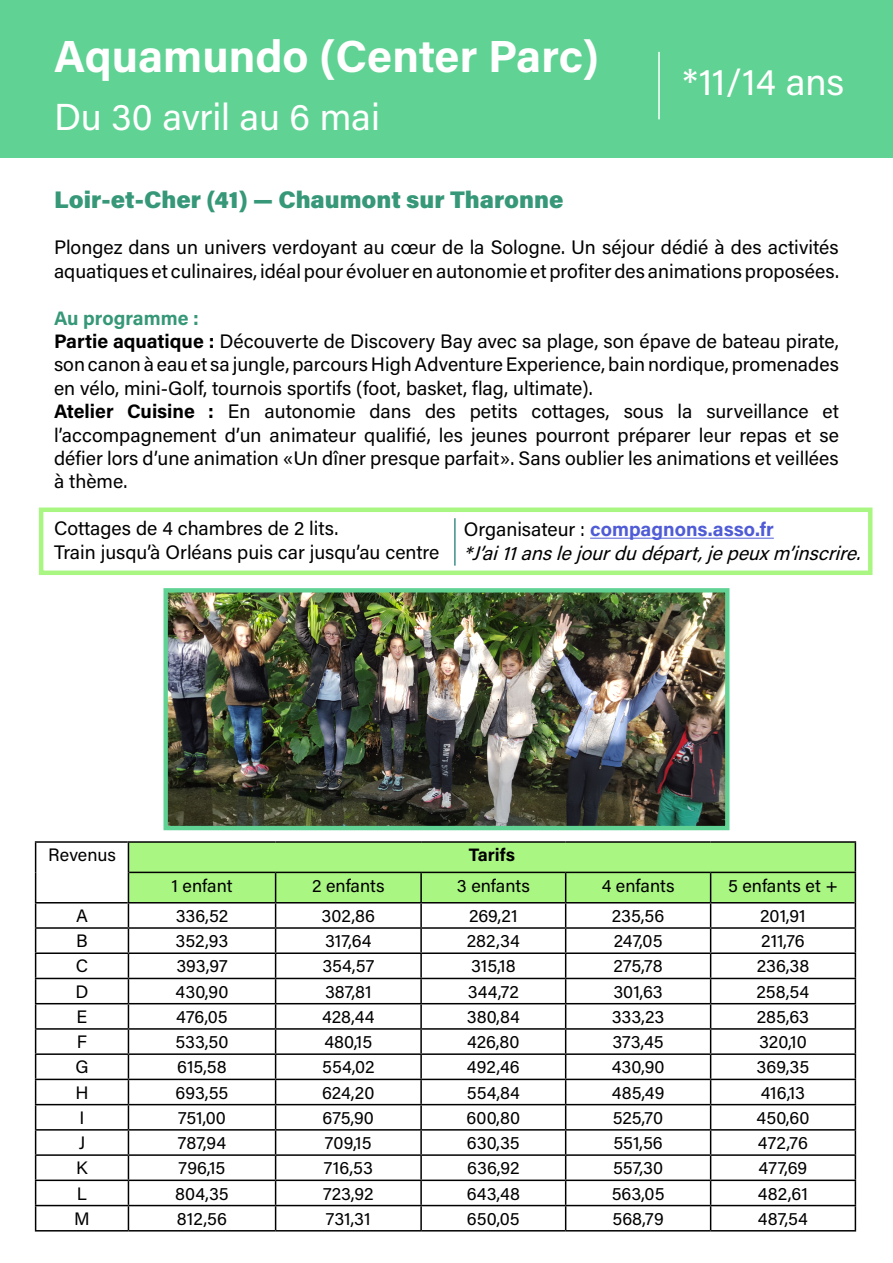
<style>
.page{position:relative;width:893px;height:1263px;background:#fff}
.page>*{position:absolute;margin:0;border:0;box-sizing:border-box;transform-origin:0 0}
.t1{font:700 45px "Acumin Pro";color:#fff}
.t2{font:37.5px "Acumin Pro";letter-spacing:-.005em;color:#fff}
.t3{font:900 24px "Acumin Pro";color:#369878}
.t4{font:19.5px/23.4px "Acumin Pro";color:#000}
.t5{font:italic 19.5px/23.4px "Acumin Pro";color:#000}
.t6{font:18px "Acumin Pro";color:#000}
.t7{font:700 18px "Acumin Pro";letter-spacing:-.005em;color:#000}
.s1{font-weight:700;color:#369878}
.s2{font-weight:700}
.s3{font-style:normal}
.s4{font-weight:700;font-style:normal;color:#4f5cd6}
</style>
<div class="page">
<div style="left:0;top:0;width:893px;height:158px;background:#60d394"></div>
<hr style="left:658px;top:52px;width:2px;height:67px;background:#fff">
<hr style="left:35px;top:841px;width:93px;height:2px;background:#000">
<svg style="left:35px;top:843px;width:1px;height:29px"></svg>
<hr style="left:35px;top:872px;width:1px;height:30px;background:#000">
<hr style="left:35px;top:902px;width:93px;height:1px;background:#000">
<hr style="left:35px;top:927px;width:93px;height:2px;background:#000">
<hr style="left:35px;top:952px;width:93px;height:2px;background:#000">
<hr style="left:35px;top:978px;width:93px;height:1px;background:#000">
<hr style="left:35px;top:1003px;width:93px;height:1px;background:#000">
<hr style="left:35px;top:1028px;width:93px;height:2px;background:#000">
<hr style="left:35px;top:1053px;width:93px;height:2px;background:#000">
<hr style="left:35px;top:1079px;width:93px;height:1px;background:#000">
<hr style="left:35px;top:1104px;width:93px;height:1px;background:#000">
<hr style="left:35px;top:1129px;width:93px;height:1px;background:#000">
<hr style="left:35px;top:1154px;width:93px;height:2px;background:#000">
<hr style="left:35px;top:1179px;width:93px;height:2px;background:#000">
<hr style="left:35px;top:1205px;width:93px;height:1px;background:#000">
<svg style="left:35px;top:903px;width:1px;height:327px"></svg>
<hr style="left:35px;top:1230px;width:93px;height:1px;background:#000">
<hr style="left:128px;top:1230px;width:148px;height:1px;background:#000">
<hr style="left:276px;top:1230px;width:145px;height:1px;background:#000">
<hr style="left:421px;top:1230px;width:145px;height:1px;background:#000">
<hr style="left:566px;top:1230px;width:145px;height:1px;background:#000">
<hr style="left:711px;top:1230px;width:145px;height:1px;background:#000">
<hr style="left:128px;top:841px;width:148px;height:2px;background:#000">
<svg style="left:128px;top:842px;width:728px;height:388px"></svg>
<hr style="left:276px;top:841px;width:145px;height:2px;background:#000">
<hr style="left:421px;top:841px;width:145px;height:2px;background:#000">
<hr style="left:566px;top:841px;width:145px;height:2px;background:#000">
<hr style="left:711px;top:841px;width:145px;height:2px;background:#000">
<hr style="left:128px;top:872px;width:1px;height:30px;background:#000">
<hr style="left:128px;top:902px;width:148px;height:1px;background:#000">
<hr style="left:276px;top:902px;width:145px;height:1px;background:#000">
<hr style="left:421px;top:902px;width:145px;height:1px;background:#000">
<hr style="left:566px;top:902px;width:145px;height:1px;background:#000">
<hr style="left:711px;top:902px;width:144px;height:1px;background:#000">
<img style="left:168px;top:593px;width:556px;height:232px">
<div style="left:163px;top:588px;width:566px;height:242px;border:4px solid #60d394"></div>
<hr style="left:590px;top:538px;width:184px;height:1px;background:#4f5cd6">
<div style="left:39px;top:507px;width:833px;height:68px;border:4px solid #aaf683"></div>
<hr style="left:454px;top:518px;width:2px;height:48px;background:#418f89">
<h1 class="t1" style="left:54px;top:24px;width:547px">Aquamundo (Center Parc)</h1>
<h2 class="t2" style="left:54px;top:91px;width:327px">Du 30 avril au 6 mai</h2>
<h2 class="t2" style="left:683px;top:56px;width:163px">*11/14 ans</h2>
<p class="t3" style="left:54px;top:182px;width:511px">Loir-et-Cher (41) — Chaumont sur Tharonne</p>
<p class="t4" style="left:54px;top:235px;width:786px">Plongez dans un univers verdoyant au cœur de la Sologne. Un séjour dédié à des activités aquatiques et culinaires, idéal pour évoluer en autonomie et profiter des animations proposées.</p>
<p class="t4" style="left:54px;top:305px;width:786px"><span class="s1">Au programme :<br></span><span class="s2">Partie aquatique :</span> Découverte de Discovery Bay avec sa plage, son épave de bateau pirate, son canon à eau et sa jungle, parcours High Adventure Experience, bain nordique, promenades en vélo, mini-Golf, tournois sportifs (foot, basket, flag, ultimate).<br><span class="s2">Atelier Cuisine :</span> En autonomie dans des petits cottages, sous la surveillance et l’accompagnement d’un animateur qualifié, les jeunes pourront préparer leur repas et se défier lors d’une animation «Un dîner presque parfait». Sans oublier les animations et veillées à thème.</p>
<p class="t4" style="left:54px;top:516px;width:387px">Cottages de 4 chambres de 2 lits.<br>Train jusqu’à Orléans puis car jusqu’au centre</p>
<p class="t5" style="left:464px;top:517px;width:404px"><span class="s3">Organisateur :</span> <span class="s4">compagnons.asso.fr </span>*J’ai11anslejourdudépart,jepeuxm’inscrire.</p>
<p class="t6" style="left:48px;top:842px;width:69px">Revenus</p>
<p class="t7" style="left:469px;top:842px;width:48px">Tarifs</p>
<p class="t6" style="left:171px;top:873px;width:63px">1 enfant</p>
<p class="t6" style="left:312px;top:873px;width:74px">2 enfants</p>
<p class="t6" style="left:457px;top:873px;width:75px">3 enfants</p>
<p class="t6" style="left:602px;top:873px;width:74px">4 enfants</p>
<p class="t6" style="left:728px;top:873px;width:111px">5 enfants et +</p>
<p class="t6" style="left:76px;top:903px;width:13px">A</p>
<p class="t6" style="left:176px;top:903px;width:54px">336,52</p>
<p class="t6" style="left:321px;top:903px;width:55px">302,86</p>
<p class="t6" style="left:469px;top:903px;width:50px">269,21</p>
<p class="t6" style="left:612px;top:903px;width:54px">235,56</p>
<p class="t6" style="left:760px;top:903px;width:47px">201,91</p>
<p class="t6" style="left:76px;top:928px;width:13px">B</p>
<p class="t6" style="left:175px;top:928px;width:54px">352,93</p>
<p class="t6" style="left:325px;top:928px;width:48px">317,64</p>
<p class="t6" style="left:467px;top:928px;width:55px">282,34</p>
<p class="t6" style="left:614px;top:928px;width:50px">247,05</p>
<p class="t6" style="left:761px;top:928px;width:45px">211,76</p>
<p class="t6" style="left:76px;top:954px;width:14px">C</p>
<p class="t6" style="left:176px;top:954px;width:53px">393,97</p>
<p class="t6" style="left:322px;top:954px;width:53px">354,57</p>
<p class="t6" style="left:471px;top:954px;width:46px">315,18</p>
<p class="t6" style="left:613px;top:954px;width:51px">275,78</p>
<p class="t6" style="left:757px;top:954px;width:54px">236,38</p>
<p class="t6" style="left:76px;top:979px;width:14px">D</p>
<p class="t6" style="left:176px;top:979px;width:54px">430,90</p>
<p class="t6" style="left:325px;top:979px;width:48px">387,81</p>
<p class="t6" style="left:468px;top:979px;width:53px">344,72</p>
<p class="t6" style="left:613px;top:979px;width:51px">301,63</p>
<p class="t6" style="left:757px;top:979px;width:54px">258,54</p>
<p class="t6" style="left:77px;top:1004px;width:12px">E</p>
<p class="t6" style="left:176px;top:1004px;width:53px">476,05</p>
<p class="t6" style="left:322px;top:1004px;width:54px">428,44</p>
<p class="t6" style="left:467px;top:1004px;width:54px">380,84</p>
<p class="t6" style="left:612px;top:1004px;width:54px">333,23</p>
<p class="t6" style="left:757px;top:1004px;width:54px">285,63</p>
<p class="t6" style="left:77px;top:1029px;width:12px">F</p>
<p class="t6" style="left:175px;top:1029px;width:55px">533,50</p>
<p class="t6" style="left:324px;top:1029px;width:49px">480,15</p>
<p class="t6" style="left:467px;top:1029px;width:54px">426,80</p>
<p class="t6" style="left:612px;top:1029px;width:53px">373,45</p>
<p class="t6" style="left:759px;top:1029px;width:49px">320,10</p>
<p class="t6" style="left:75px;top:1055px;width:15px">G</p>
<p class="t6" style="left:177px;top:1055px;width:51px">615,58</p>
<p class="t6" style="left:322px;top:1055px;width:54px">554,02</p>
<p class="t6" style="left:467px;top:1055px;width:54px">492,46</p>
<p class="t6" style="left:612px;top:1055px;width:54px">430,90</p>
<p class="t6" style="left:757px;top:1055px;width:54px">369,35</p>
<p class="t6" style="left:75px;top:1080px;width:15px">H</p>
<p class="t6" style="left:176px;top:1080px;width:54px">693,55</p>
<p class="t6" style="left:322px;top:1080px;width:54px">624,20</p>
<p class="t6" style="left:467px;top:1080px;width:55px">554,84</p>
<p class="t6" style="left:612px;top:1080px;width:54px">485,49</p>
<p class="t6" style="left:761px;top:1080px;width:46px">416,13</p>
<p class="t6" style="left:80px;top:1105px;width:6px">I</p>
<p class="t6" style="left:178px;top:1105px;width:49px">751,00</p>
<p class="t6" style="left:323px;top:1105px;width:53px">675,90</p>
<p class="t6" style="left:467px;top:1105px;width:55px">600,80</p>
<p class="t6" style="left:613px;top:1105px;width:52px">525,70</p>
<p class="t6" style="left:756px;top:1105px;width:54px">450,60</p>
<p class="t6" style="left:79px;top:1130px;width:8px">J</p>
<p class="t6" style="left:178px;top:1130px;width:50px">787,94</p>
<p class="t6" style="left:325px;top:1130px;width:48px">709,15</p>
<p class="t6" style="left:467px;top:1130px;width:54px">630,35</p>
<p class="t6" style="left:613px;top:1130px;width:51px">551,56</p>
<p class="t6" style="left:758px;top:1130px;width:52px">472,76</p>
<p class="t6" style="left:76px;top:1155px;width:13px">K</p>
<p class="t6" style="left:179px;top:1155px;width:48px">796,15</p>
<p class="t6" style="left:324px;top:1155px;width:51px">716,53</p>
<p class="t6" style="left:467px;top:1155px;width:54px">636,92</p>
<p class="t6" style="left:613px;top:1155px;width:52px">557,30</p>
<p class="t6" style="left:758px;top:1155px;width:50px">477,69</p>
<p class="t6" style="left:77px;top:1181px;width:12px">L</p>
<p class="t6" style="left:175px;top:1181px;width:55px">804,35</p>
<p class="t6" style="left:323px;top:1181px;width:52px">723,92</p>
<p class="t6" style="left:467px;top:1181px;width:55px">643,48</p>
<p class="t6" style="left:612px;top:1181px;width:54px">563,05</p>
<p class="t6" style="left:758px;top:1181px;width:51px">482,61</p>
<p class="t6" style="left:74px;top:1206px;width:17px">M</p>
<p class="t6" style="left:177px;top:1206px;width:52px">812,56</p>
<p class="t6" style="left:326px;top:1206px;width:46px">731,31</p>
<p class="t6" style="left:467px;top:1206px;width:54px">650,05</p>
<p class="t6" style="left:612px;top:1206px;width:53px">568,79</p>
<p class="t6" style="left:758px;top:1206px;width:51px">487,54</p>
</div>
